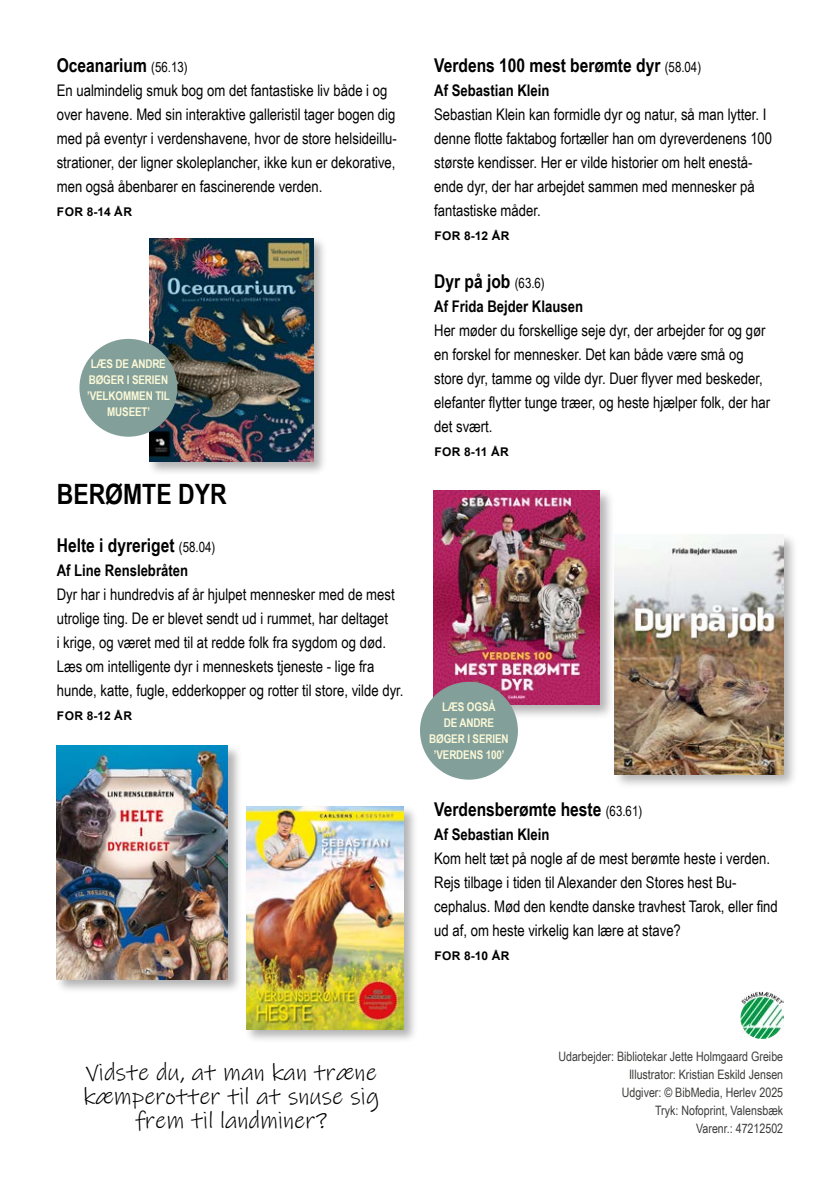
<style>
.page{position:relative;width:840px;height:1191px;background:#fff}
.page>*{position:absolute;margin:0;border:0;box-sizing:border-box;transform-origin:0 0}
.id544{font:700 28px "Arial Narrow";color:#000}
.id553{font:24px/24px "Ink Free";color:#000;text-align:center}
.id320{font:700 19px "Arial Narrow";color:#000}
.id321{font:16px/24px "Arial Narrow";color:#000}
.id323{font:700 16px "Arial Narrow";color:#000}
.t1{font:13px/18px "Arial Narrow";color:#3c3c3b;text-align:right}
.t2{font:700 12px/16px "Arial Narrow";letter-spacing:-.01em;color:#fcf9d7;text-align:center}
.id324{font:700 12px "Arial";letter-spacing:.035em;color:#000}
.s1{font-weight:400;font-size:14px}
</style>
<div class="page">
<img style="left:740px;top:991px;width:42px;height:47px">
<div style="left:147px;top:236px;width:180px;height:239px;background:#000;opacity:.3"></div>
<img style="left:149px;top:238px;width:164px;height:224px">
<div style="left:55px;top:743px;width:187px;height:250px;background:#000;opacity:.3"></div>
<img style="left:57px;top:746px;width:171px;height:233px">
<div style="left:431px;top:488px;width:183px;height:231px;background:#000;opacity:.3"></div>
<img style="left:433px;top:490px;width:166px;height:214px">
<div style="left:612px;top:532px;width:186px;height:257px;background:#000;opacity:.3"></div>
<img style="left:614px;top:535px;width:168px;height:239px">
<div style="left:245px;top:804px;width:172px;height:239px;background:#000;opacity:.3"></div>
<img style="left:246px;top:806px;width:157px;height:223px">
<div style="left:79px;top:339px;width:98px;height:98px;background:#829f9a;border-radius:50%"></div>
<div style="left:420px;top:682px;width:97px;height:97px;background:#829f9a;border-radius:50%"></div>
<h2 class="id320" style="left:57px;top:51px;width:132px">Oceanarium <span class="s1">(56.13)</span></h2>
<p class="id321" style="left:57px;top:78px;width:341px">En ualmindelig smuk bog om det fantastiske liv både i og over havene. Med sin interaktive galleristil tager bogen dig med på eventyr i verdenshavene, hvor de store helsideillu&shy;strationer, der ligner skoleplancher, ikke kun er dekorative, men også åbenbarer en fascinerende verden.</p>
<p class="id324" style="left:57px;top:203px;width:77px">FOR 8-14 ÅR</p>
<p class="t2" style="left:87px;top:355px;width:84px">LÆS DE ANDRE<br>BØGER I SERIEN ’VELKOMMEN TIL<br>MUSEET’</p>
<h1 class="id544" style="left:57px;top:473px;width:171px">BERØMTE DYR</h1>
<h2 class="id320" style="left:57px;top:531px;width:160px">Helte i dyreriget <span class="s1">(58.04)</span></h2>
<h2 class="id323" style="left:57px;top:558px;width:133px">Af Line Renslebråten</h2>
<p class="id321" style="left:57px;top:582px;width:348px">Dyr har i hundredvis af år hjulpet mennesker med de mest utrolige ting. De er blevet sendt ud i rummet, har deltaget<br>i krige, og været med til at redde folk fra sygdom og død.<br>Læs om intelligente dyr i menneskets tjeneste - lige fra hunde, katte, fugle, edderkopper og rotter til store, vilde dyr.</p>
<p class="id324" style="left:57px;top:707px;width:77px">FOR 8-12 ÅR</p>
<h2 class="id320" style="left:434px;top:51px;width:268px">Verdens 100 mest berømte dyr <span class="s1">(58.04)</span></h2>
<h2 class="id323" style="left:434px;top:78px;width:117px">Af Sebastian Klein</h2>
<p class="id321" style="left:434px;top:102px;width:339px">Sebastian Klein kan formidle dyr og natur, så man lytter. I denne flotte faktabog fortæller han om dyreverdenens 100 største kendisser. Her er vilde historier om helt enestå&shy;ende dyr, der har arbejdet sammen med mennesker på fantastiske måder.</p>
<p class="id324" style="left:434px;top:227px;width:77px">FOR 8-12 ÅR</p>
<h2 class="id320" style="left:434px;top:267px;width:112px">Dyr på job <span class="s1">(63.6)</span></h2>
<h2 class="id323" style="left:434px;top:294px;width:150px">Af Frida Bejder Klausen</h2>
<p class="id321" style="left:434px;top:318px;width:337px">Her møder du forskellige seje dyr, der arbejder for og gør en forskel for mennesker. Det kan både være små og store dyr, tamme og vilde dyr. Duer flyver med beskeder, elefanter flytter tunge træer, og heste hjælper folk, der har det svært.</p>
<p class="id324" style="left:434px;top:443px;width:76px">FOR 8-11 ÅR</p>
<p class="t2" style="left:429px;top:698px;width:81px">LÆS OGSÅ<br>DE ANDRE<br>BØGER I SERIEN ’VERDENS 100’</p>
<h2 class="id320" style="left:434px;top:795px;width:209px">Verdensberømte heste <span class="s1">(63.61)</span></h2>
<h2 class="id323" style="left:434px;top:822px;width:117px">Af Sebastian Klein</h2>
<p class="id321" style="left:434px;top:846px;width:345px">Kom helt tæt på nogle af de mest berømte heste i verden.<br>Rejs tilbage i tiden til Alexander den Stores hest Bu&shy;cephalus. Mød den kendte danske travhest Tarok, eller find ud af, om heste virkelig kan lære at stave?</p>
<p class="id324" style="left:434px;top:947px;width:77px">FOR 8-10 ÅR</p>
<p class="id553" style="left:83px;top:1060px;width:297px">Vidste du, at man kan træne kæmperotter til at snuse sig frem til landminer?</p>
<p class="t1" style="left:558px;top:1047px;width:226px">Udarbejder: Bibliotekar Jette Holmgaard Greibe Illustrator: Kristian Eskild Jensen<br>Udgiver: © BibMedia, Herlev 2025<br>Tryk: Nofoprint, Valensbæk<br>Varenr.: 47212502</p>
</div>
